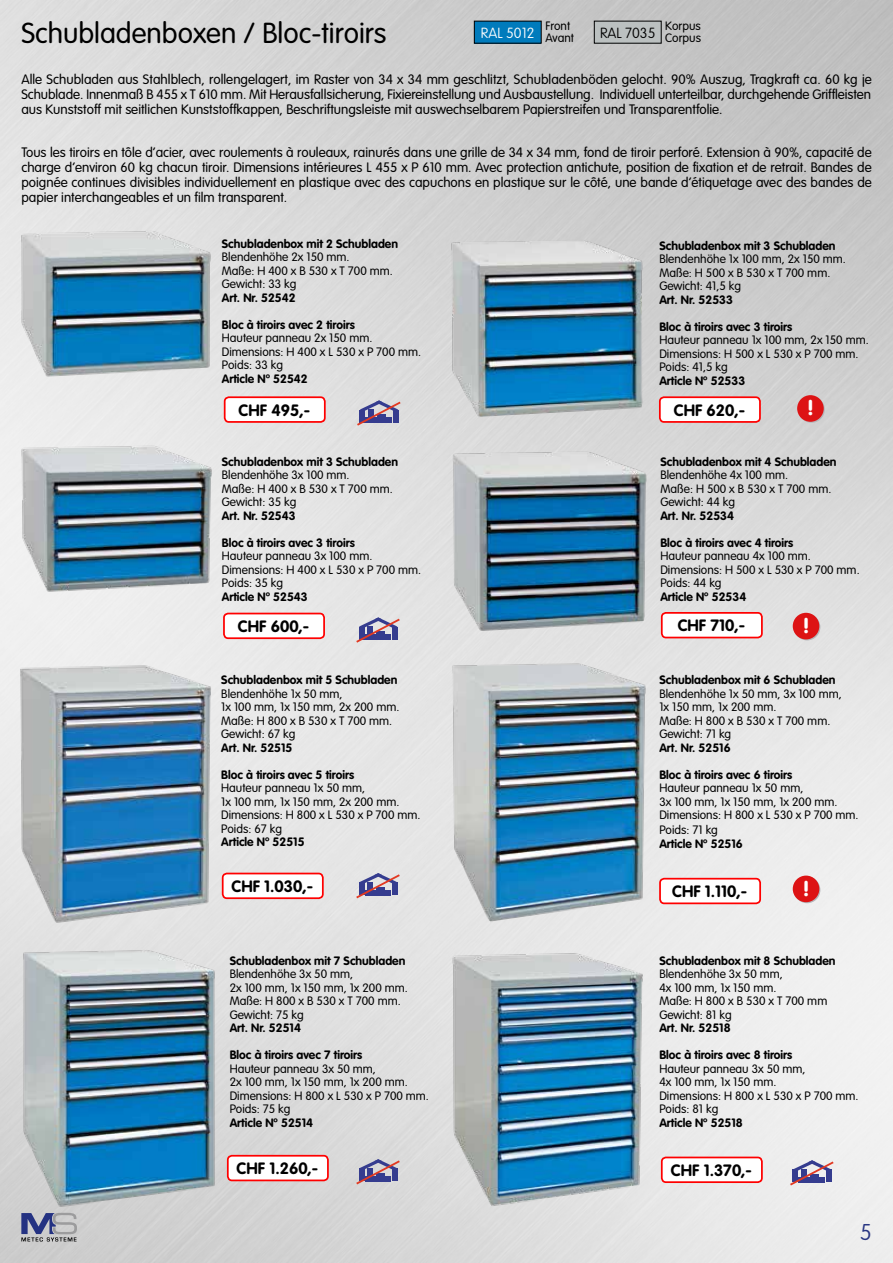
<style>
.page{position:relative;width:893px;height:1263px;background:#fff}
.page>*{position:absolute;margin:0;border:0;box-sizing:border-box;transform-origin:0 0}
.t1{font:300 28.5px "VAG Rounded Std";color:#000}
.t2{font:100 22.5px "VAG Rounded Std";color:#2a3783}
.t3{font:900 21px "VAG Rounded Std";color:#fff}
.t4{font:700 16.2px "VAG Rounded Std";color:#000}
.t5{font:100 14.55px "VAG Rounded Std";color:#fff}
.t6{font:100 14.55px "VAG Rounded Std";color:#000}
.t7{font:300 13.5px/15px "VAG Rounded Std";color:#000;text-align:justify}
.t8{font:300 12px/13.5px "VAG Rounded Std";color:#000}
.t9{font:700 12px "VAG Rounded Std";color:#000}
</style>
<div class="page">
<img style="left:0;top:0;width:893px;height:1263px">
<svg style="left:21px;top:1214px;width:56px;height:27px;background:#8e92a8"></svg>
<svg style="left:357px;top:400px;width:44px;height:26px"></svg>
<img style="left:18px;top:223px;width:196px;height:158px">
<img style="left:447px;top:228px;width:197px;height:201px">
<svg style="left:798px;top:396px;width:27px;height:27px"></svg>
<div style="left:797px;top:395px;width:27px;height:27px;background:#dd1314;border-radius:50%"></div>
<div style="left:225px;top:397px;width:100px;height:25px;background:#fff;border-radius:4px"></div>
<div style="left:224px;top:396px;width:102px;height:27px;border:2px solid #f00;border-radius:4px"></div>
<div style="left:660px;top:397px;width:100px;height:25px;background:#fff;border-radius:4px"></div>
<div style="left:659px;top:396px;width:102px;height:27px;border:2px solid #f00;border-radius:4px"></div>
<img style="left:19px;top:438px;width:194px;height:158px">
<svg style="left:356px;top:617px;width:44px;height:26px"></svg>
<img style="left:451px;top:450px;width:196px;height:182px">
<svg style="left:794px;top:614px;width:26px;height:26px"></svg>
<div style="left:793px;top:613px;width:26px;height:26px;background:#dd1314;border-radius:50%"></div>
<div style="left:224px;top:613px;width:100px;height:25px;background:#fff;border-radius:4px"></div>
<div style="left:223px;top:613px;width:102px;height:26px;border:2px solid #f00;border-radius:4px"></div>
<div style="left:662px;top:613px;width:100px;height:24px;background:#fff;border-radius:4px"></div>
<div style="left:661px;top:612px;width:102px;height:26px;border:2px solid #f00;border-radius:4px"></div>
<img style="left:17px;top:656px;width:196px;height:271px">
<svg style="left:356px;top:873px;width:44px;height:25px"></svg>
<img style="left:451px;top:648px;width:196px;height:285px">
<svg style="left:794px;top:876px;width:26px;height:27px"></svg>
<div style="left:793px;top:875px;width:26px;height:27px;background:#dd1314;border-radius:50%"></div>
<div style="left:223px;top:873px;width:100px;height:25px;background:#fff;border-radius:4px"></div>
<div style="left:222px;top:873px;width:102px;height:26px;border:2px solid #f00;border-radius:4px"></div>
<div style="left:660px;top:879px;width:100px;height:24px;background:#fff;border-radius:4px"></div>
<div style="left:659px;top:878px;width:102px;height:26px;border:2px solid #f00;border-radius:4px"></div>
<img style="left:21px;top:935px;width:197px;height:279px">
<svg style="left:356px;top:1159px;width:44px;height:25px"></svg>
<img style="left:450px;top:945px;width:195px;height:268px">
<svg style="left:790px;top:1160px;width:44px;height:25px"></svg>
<div style="left:228px;top:1156px;width:100px;height:24px;background:#fff;border-radius:4px"></div>
<div style="left:227px;top:1155px;width:102px;height:26px;border:2px solid #f00;border-radius:4px"></div>
<div style="left:662px;top:1157px;width:100px;height:25px;background:#fff;border-radius:4px"></div>
<div style="left:661px;top:1156px;width:102px;height:27px;border:2px solid #f00;border-radius:4px"></div>
<div style="left:594px;top:21px;width:67px;height:22px;background:#bbc0c0"></div>
<div style="left:474px;top:21px;width:67px;height:22px;background:#007bbc"></div>
<h1 class="t1" style="left:21px;top:17px;width:367px">Schubladenboxen / Bloc-tiroirs</h1>
<p class="t7" style="left:21px;top:73px;width:852px">Alle Schubladen aus Stahlblech, rollengelagert, im Raster von 34 x 34 mm geschlitzt, Schubladenböden gelocht. 90% Auszug, Tragkraft ca. 60 kg je Schublade. Innenmaß B 455 x T 610 mm. Mit Herausfallsicherung, Fixiereinstellung und Ausbaustellung. Individuell unterteilbar, durchgehende Griffleisten aus Kunststoff mit seitlichen Kunststoffkappen, Beschriftungsleiste mit auswechselbarem Papierstreifen und Transparentfolie.</p>
<p class="t7" style="left:21px;top:145px;width:852px">Tous les tiroirs en tôle d‘acier, avec roulements à rouleaux, rainurés dans une grille de 34 x 34 mm, fond de tiroir perforé. Extension à 90%, capacité de charge d‘environ 60 kg chacun tiroir. Dimensions intérieures L 455 x P 610 mm. Avec protection antichute, position de fixation et de retrait. Bandes de poignée continues divisibles individuellement en plastique avec des capuchons en plastique sur le côté, une bande d‘étiquetage avec des bandes de papier interchangeables et un film transparent.</p>
<p class="t9" style="left:222px;top:236px;width:178px">Schubladenbox mit 2 Schubladen</p>
<p class="t8" style="left:222px;top:251px;width:172px">Blendenhöhe 2x 150 mm.<br>Maße: H 400 x B 530 x T 700 mm.<br>Gewicht: 33 kg</p>
<p class="t9" style="left:222px;top:290px;width:75px">Art. Nr. 52542</p>
<p class="t9" style="left:222px;top:317px;width:134px">Bloc à tiroirs avec 2 tiroirs</p>
<p class="t8" style="left:222px;top:332px;width:201px">Hauteur panneau 2x 150 mm.<br>Dimensions: H 400 x L 530 x P 700 mm.<br>Poids: 33 kg</p>
<p class="t9" style="left:222px;top:371px;width:87px">Article Nº 52542</p>
<p class="t8" style="left:665px;top:21px;width:37px;line-height:12px">Korpus<br>Corpus</p>
<p class="t8" style="left:545px;top:21px;width:30px;line-height:12px">Front<br>Avant</p>
<p class="t5" style="left:481px;top:24px;width:55px">RAL 5012</p>
<p class="t6" style="left:600px;top:24px;width:57px">RAL 7035</p>
<p class="t9" style="left:659px;top:238px;width:178px">Schubladenbox mit 3 Schubladen</p>
<p class="t8" style="left:659px;top:253px;width:188px">Blendenhöhe 1x 100 mm, 2x 150 mm.<br>Maße: H 500 x B 530 x T 700 mm.<br>Gewicht: 41,5 kg</p>
<p class="t9" style="left:659px;top:292px;width:75px">Art. Nr. 52533</p>
<p class="t9" style="left:659px;top:319px;width:134px">Bloc à tiroirs avec 3 tiroirs</p>
<p class="t8" style="left:659px;top:334px;width:211px">Hauteur panneau 1x 100 mm, 2x 150 mm.<br>Dimensions: H 500 x L 530 x P 700 mm.<br>Poids: 41,5 kg</p>
<p class="t9" style="left:659px;top:373px;width:87px">Article Nº 52533</p>
<h3 class="t4" style="left:239px;top:401px;width:73px">CHF 495,-</h3>
<h3 class="t4" style="left:674px;top:401px;width:73px">CHF 620,-</h3>
<h3 class="t3" style="left:808px;top:395px;width:7px">!</h3>
<p class="t9" style="left:222px;top:454px;width:178px">Schubladenbox mit 3 Schubladen</p>
<p class="t8" style="left:222px;top:468px;width:172px">Blendenhöhe 3x 100 mm.<br>Maße: H 400 x B 530 x T 700 mm.<br>Gewicht: 35 kg</p>
<p class="t9" style="left:222px;top:508px;width:75px">Art. Nr. 52543</p>
<p class="t9" style="left:222px;top:535px;width:134px">Bloc à tiroirs avec 3 tiroirs</p>
<p class="t8" style="left:222px;top:549px;width:201px">Hauteur panneau 3x 100 mm.<br>Dimensions: H 400 x L 530 x P 700 mm.<br>Poids: 35 kg</p>
<p class="t9" style="left:222px;top:589px;width:87px">Article Nº 52543</p>
<p class="t9" style="left:660px;top:454px;width:178px">Schubladenbox mit 4 Schubladen</p>
<p class="t8" style="left:660px;top:468px;width:172px">Blendenhöhe 4x 100 mm.<br>Maße: H 500 x B 530 x T 700 mm.<br>Gewicht: 44 kg</p>
<p class="t9" style="left:660px;top:508px;width:75px">Art. Nr. 52534</p>
<p class="t9" style="left:660px;top:535px;width:134px">Bloc à tiroirs avec 4 tiroirs</p>
<p class="t8" style="left:660px;top:549px;width:201px">Hauteur panneau 4x 100 mm.<br>Dimensions: H 500 x L 530 x P 700 mm.<br>Poids: 44 kg</p>
<p class="t9" style="left:660px;top:589px;width:87px">Article Nº 52534</p>
<h3 class="t4" style="left:238px;top:617px;width:73px">CHF 600,-</h3>
<h3 class="t4" style="left:678px;top:616px;width:69px">CHF 710,-</h3>
<h3 class="t3" style="left:803px;top:613px;width:7px">!</h3>
<p class="t9" style="left:221px;top:673px;width:178px">Schubladenbox mit 5 Schubladen</p>
<p class="t8" style="left:221px;top:687px;width:180px">Blendenhöhe 1x 50 mm,<br>1x 100 mm, 1x 150 mm, 2x 200 mm.<br>Maße: H 800 x B 530 x T 700 mm.<br>Gewicht: 67 kg</p>
<p class="t9" style="left:221px;top:740px;width:73px">Art. Nr. 52515</p>
<p class="t9" style="left:221px;top:767px;width:134px">Bloc à tiroirs avec 5 tiroirs</p>
<p class="t8" style="left:221px;top:782px;width:201px">Hauteur panneau 1x 50 mm,<br>1x 100 mm, 1x 150 mm, 2x 200 mm.<br>Dimensions: H 800 x L 530 x P 700 mm.<br>Poids: 67 kg</p>
<p class="t9" style="left:221px;top:835px;width:85px">Article Nº 52515</p>
<p class="t9" style="left:659px;top:673px;width:178px">Schubladenbox mit 6 Schubladen</p>
<p class="t8" style="left:659px;top:687px;width:184px">Blendenhöhe 1x 50 mm, 3x 100 mm,<br>1x 150 mm, 1x 200 mm.<br>Maße: H 800 x B 530 x T 700 mm.<br>Gewicht: 71 kg</p>
<p class="t9" style="left:659px;top:740px;width:73px">Art. Nr. 52516</p>
<p class="t9" style="left:659px;top:767px;width:134px">Bloc à tiroirs avec 6 tiroirs</p>
<p class="t8" style="left:659px;top:782px;width:201px">Hauteur panneau 1x 50 mm,<br>3x 100 mm, 1x 150 mm, 1x 200 mm.<br>Dimensions: H 800 x L 530 x P 700 mm.</p>
<p class="t8" style="left:659px;top:824px;width:60px">Poids: 71 kg</p>
<p class="t9" style="left:659px;top:836px;width:85px">Article Nº 52516</p>
<h3 class="t4" style="left:231px;top:877px;width:83px">CHF 1.030,-</h3>
<h3 class="t4" style="left:672px;top:882px;width:77px">CHF 1.110,-</h3>
<h3 class="t3" style="left:803px;top:876px;width:7px">!</h3>
<p class="t9" style="left:230px;top:953px;width:177px">Schubladenbox mit 7 Schubladen</p>
<p class="t8" style="left:230px;top:968px;width:180px">Blendenhöhe 3x 50 mm,<br>2x 100 mm, 1x 150 mm, 1x 200 mm.<br>Maße: H 800 x B 530 x T 700 mm.<br>Gewicht: 75 kg</p>
<p class="t9" style="left:230px;top:1021px;width:73px">Art. Nr. 52514</p>
<p class="t9" style="left:230px;top:1048px;width:134px">Bloc à tiroirs avec 7 tiroirs</p>
<p class="t8" style="left:230px;top:1062px;width:201px">Hauteur panneau 3x 50 mm,<br>2x 100 mm, 1x 150 mm, 1x 200 mm.<br>Dimensions: H 800 x L 530 x P 700 mm.<br>Poids: 75 kg</p>
<p class="t9" style="left:230px;top:1115px;width:85px">Article Nº 52514</p>
<p class="t9" style="left:659px;top:953px;width:178px">Schubladenbox mit 8 Schubladen</p>
<p class="t8" style="left:659px;top:968px;width:169px">Blendenhöhe 3x 50 mm,<br>4x 100 mm, 1x 150 mm.<br>Maße: H 800 x B 530 x T 700 mm<br>Gewicht: 81 kg</p>
<p class="t9" style="left:659px;top:1021px;width:73px">Art. Nr. 52518</p>
<p class="t9" style="left:659px;top:1048px;width:134px">Bloc à tiroirs avec 8 tiroirs</p>
<p class="t8" style="left:659px;top:1062px;width:201px">Hauteur panneau 3x 50 mm,<br>4x 100 mm, 1x 150 mm.<br>Dimensions: H 800 x L 530 x P 700 mm.<br>Poids: 81 kg</p>
<p class="t9" style="left:659px;top:1115px;width:85px">Article Nº 52518</p>
<h3 class="t4" style="left:237px;top:1159px;width:83px">CHF 1.260,-</h3>
<h3 class="t4" style="left:671px;top:1161px;width:83px">CHF 1.370,-</h3>
<h2 class="t2" style="left:860px;top:1219px;width:14px">5</h2>
</div>
